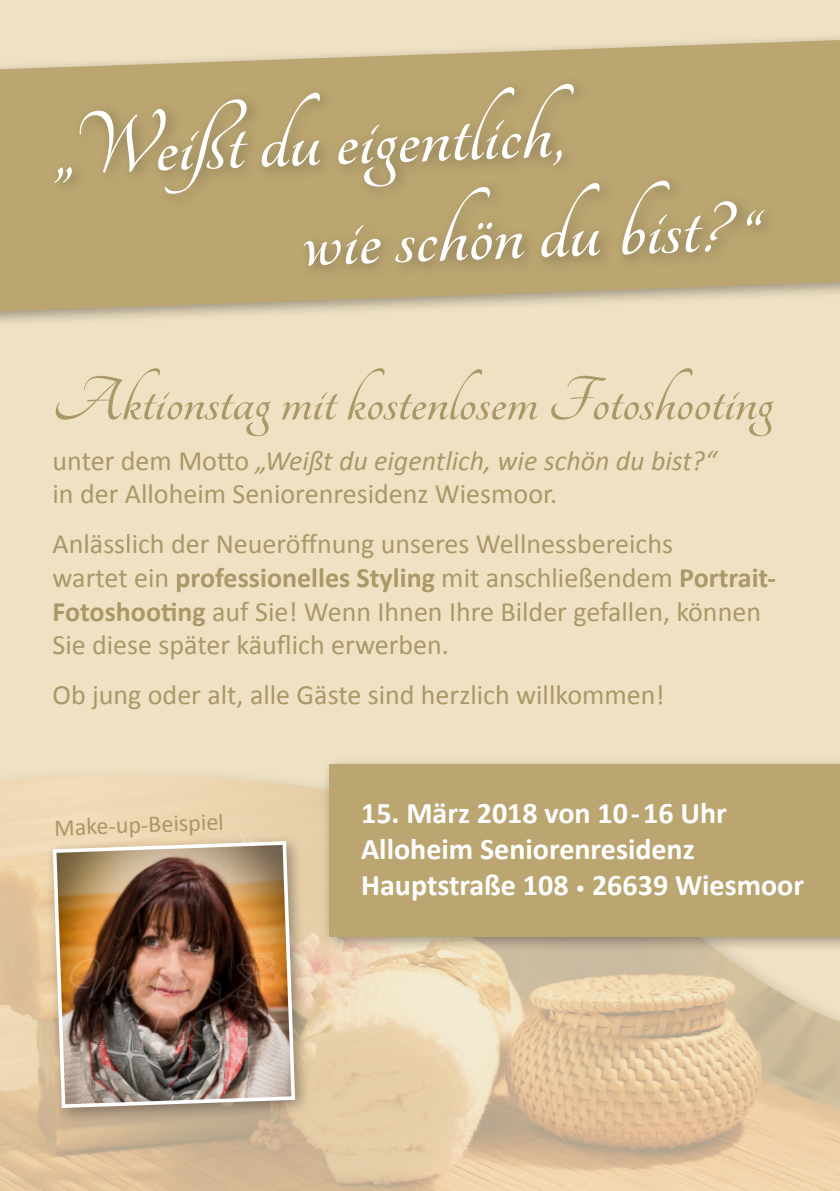
<style>
.page{position:relative;width:840px;height:1191px;background:#fff}
.page>*{position:absolute;margin:0;border:0;box-sizing:border-box;transform-origin:0 0}
.t1{font:700 96px/100px "Tangerine";color:#fff}
.t2{font:700 68px "Tangerine";color:#aa9867}
.t3{font:700 30px/36px "Calibri";color:#fff}
.t4{font:28px/50px "Calibri";color:#aa9867}
.t5{font:italic 28px "Calibri";color:#aa9867}
.t6{font:24px "Calibri";color:#aa9867}
.s1{font-style:normal}
.s2{font-weight:700}
.s3{font-weight:400;font-size:20px}
</style>
<div class="page">
<div style="left:0;top:0;width:839px;height:1191px;background:#efe2c4"></div>
<img style="left:0;top:774px;width:839px;height:417px">
<div style="left:0;top:31px;width:839px;height:297px;background:#231f20;opacity:.4"></div>
<svg style="left:0;top:40px;width:839px;height:271px;fill:#bba671"></svg>
<div style="left:48px;top:76px;width:730px;height:205px;background:#231f20;opacity:.35"></div>
<div style="left:321px;top:756px;width:518px;height:197px;background:#231f20;opacity:.4"></div>
<div style="left:329px;top:764px;width:510px;height:172px;background:#bba671"></div>
<div style="left:45px;top:833px;width:265px;height:290px;background:#231f20;opacity:.4"></div>
<img style="left:51px;top:839px;width:246px;height:270px">
<p class="t1" style="left:296px;top:93px;width:459px;text-indent:-245px;rotate:-2deg">„Weißt du eigentlich,<br>wie schön du bist? “</p>
<p class="t2" style="left:53px;top:367px;width:721px">Aktionstag mit kostenlosem Fotoshooting</p>
<p class="t5" style="left:53px;top:441px;width:665px"><span class="s1">unter dem Motto</span> „Weißt du eigentlich, wie schön du bist?“</p>
<p class="t4" style="left:53px;top:468px;width:621px">in der Alloheim Seniorenresidenz Wiesmoor.<br>Anlässlich der Neueröffnung unseres Wellnessbereichs</p>
<p class="t4" style="left:53px;top:560px;width:724px;line-height:33.6px">wartet ein <span class="s2">professionelles Styling</span> mit anschließendem <span class="s2">Portrait-<br>Fotoshooting</span> auf Sie! Wenn Ihnen Ihre Bilder gefallen, können</p>
<p class="t4" style="left:53px;top:619px;width:397px">Sie diese später käuflich erwerben.</p>
<p class="t4" style="left:53px;top:669px;width:613px">Ob jung oder alt, alle Gäste sind herzlich willkommen!</p>
<p class="t6" style="left:54px;top:811px;width:171px;rotate:-2deg">Make-up-Beispiel</p>
<p class="t3" style="left:361px;top:793px;width:367px">15. März 2018 von 10-16 Uhr<br>Alloheim Seniorenresidenz</p>
<p class="t3" style="left:361px;top:865px;width:444px">Hauptstraße 108 <span class="s3">•</span> 26639 Wiesmoor</p>
</div>
